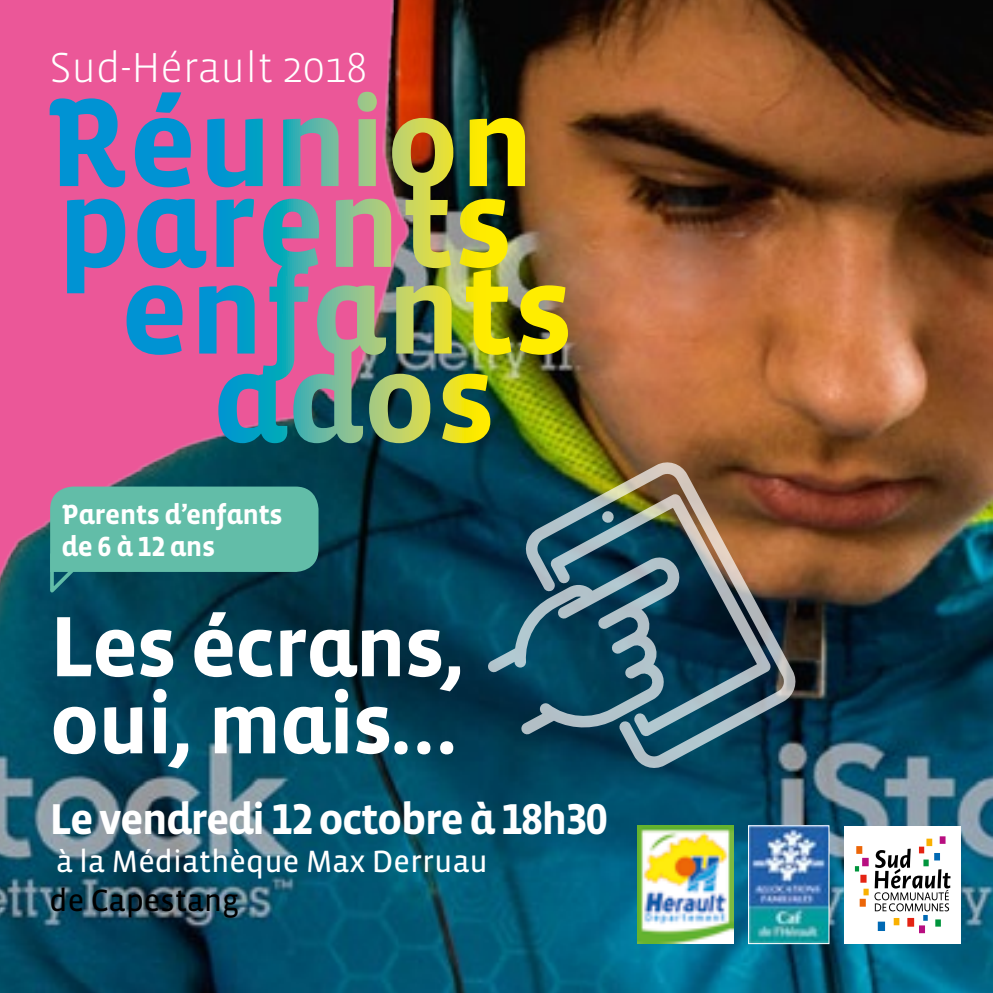
<style>
.page{position:relative;width:993px;height:993px;background:#fff}
.page>*{position:absolute;margin:0;border:0;box-sizing:border-box;transform-origin:0 0}
.t1{font:700 87.5px/77px "Vista Sans Alt";letter-spacing:-.025em;color:#fff}
.t2{font:700 44.1px "Vista Sans Alt";letter-spacing:-.04em;color:#fff}
.t3{font:300 42.7px "Vista Sans";color:#fff}
.t4{font:31.5px "Vista Sans Reg";color:#fff}
.t5{font:31.5px "Vista Sans Reg";color:#000}
.t6{font:700 28.35px/32.2px "Vista Sans Alt";letter-spacing:-.02em;color:#fff}
</style>
<div class="page">
<img style="left:0;top:0;width:992px;height:992px">
<svg style="left:50px;top:92px;width:475px;height:176px;background:#927986"></svg>
<svg style="left:48px;top:486px;width:270px;height:113px;background:#4b9c91"></svg>
<div style="left:844px;top:825px;width:116px;height:118px;background:#fff"></div>
<div style="left:860px;top:874px;width:6px;height:8px;background:#e42313"></div>
<svg style="left:861px;top:857px;width:7px;height:9px"></svg>
<div style="left:939px;top:836px;width:6px;height:7px;background:#b80e80"></div>
<svg style="left:856px;top:845px;width:6px;height:8px"></svg>
<svg style="left:863px;top:888px;width:5px;height:7px"></svg>
<div style="left:859px;top:898px;width:6px;height:8px;background:#ec6608"></div>
<div style="left:893px;top:917px;width:6px;height:7px;background:#f9b000"></div>
<div style="left:877px;top:921px;width:7px;height:9px;background:#0069b4"></div>
<div style="left:907px;top:917px;width:6px;height:9px;background:#e42313"></div>
<svg style="left:934px;top:919px;width:6px;height:7px"></svg>
<div style="left:918px;top:925px;width:6px;height:7px;background:#b80e80"></div>
<svg style="left:854px;top:866px;width:4px;height:5px"></svg>
<svg style="left:874px;top:838px;width:76px;height:82px"></svg>
<img style="left:750px;top:827px;width:77px;height:114px">
<div style="left:748px;top:825px;width:81px;height:118px;border:1px solid #fff"></div>
<img style="left:637px;top:825px;width:95px;height:118px">
<img style="left:522px;top:459px;width:276px;height:312px">
<svg style="left:549px;top:493px;width:222px;height:243px;background:#526062"></svg>
<svg style="left:601px;top:510px;width:13px;height:13px"></svg>
<svg style="left:487px;top:554px;width:195px;height:181px;background:#2f5e73"></svg>
<p class="t3" style="left:50px;top:45px;width:319px">Sud-Hérault 2018</p>
<p class="t6" style="left:62px;top:498px;width:222px">Parents d’enfants de 6 à 12 ans</p>
<h1 class="t1" style="left:50px;top:610px;width:418px">Les écrans, oui, mais…</h1>
<p class="t2" style="left:50px;top:796px;width:559px">Le vendredi 12 octobre à 18h30</p>
<p class="t4" style="left:56px;top:845px;width:433px">à la Médiathèque Max Derruau</p>
<p class="t5" style="left:50px;top:883px;width:191px">de Capestang</p>
</div>
